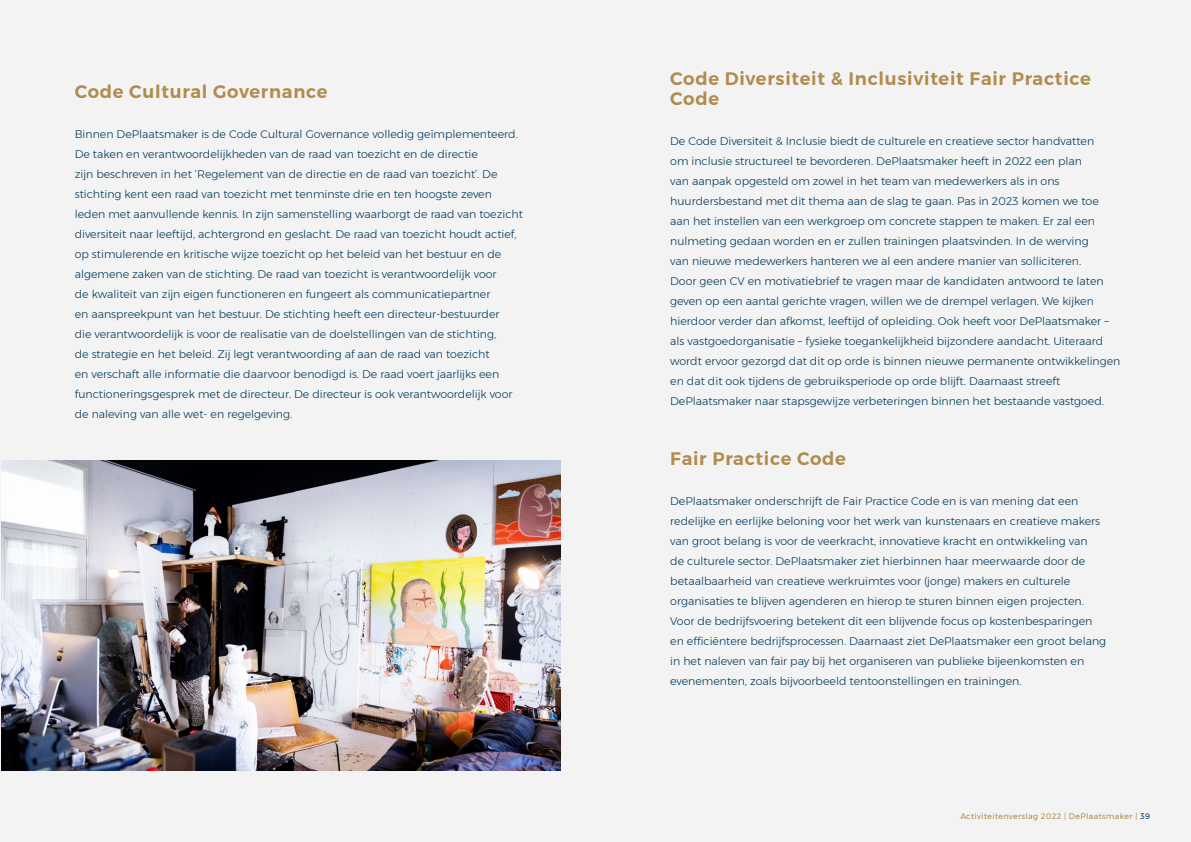
<style>
.page{position:relative;width:1191px;height:842px;background:#f3f3f3}
.page>*{position:absolute;margin:0;border:0;box-sizing:border-box;transform-origin:0 0}
.t1{font:600 18px/20px "Montserrat";letter-spacing:.04em;color:#b08c4d}
.t2{font:300 11px/20px "Montserrat";color:#00385c}
.t3{font:8px "Montserrat";letter-spacing:.05em;color:#b08c4d}
.s1{color:#00385c}
</style>
<div class="page">
<img style="left:1px;top:460px;width:560px;height:310px">
<h1 class="t1" style="left:75px;top:81px;width:254px">Code Cultural Governance</h1>
<p class="t2" style="left:75px;top:124px;width:450px">Binnen DePlaatsmaker is de Code Cultural Governance volledig geïmplementeerd.<br>De taken en verantwoordelijkheden van de raad van toezicht en de directie<br>zijn beschreven in het ‘Regelement van de directie en de raad van toezicht’. De stichting kent een raad van toezicht met tenminste drie en ten hoogste zeven leden met aanvullende kennis. In zijn samenstelling waarborgt de raad van toezicht diversiteit naar leeftijd, achtergrond en geslacht. De raad van toezicht houdt actief, op stimulerende en kritische wijze toezicht op het beleid van het bestuur en de algemene zaken van de stichting. De raad van toezicht is verantwoordelijk voor<br>de kwaliteit van zijn eigen functioneren en fungeert als communicatiepartner<br>en aanspreekpunt van het bestuur. De stichting heeft een directeur-bestuurder<br>die verantwoordelijk is voor de realisatie van de doelstellingen van de stichting,<br>de strategie en het beleid. Zij legt verantwoording af aan de raad van toezicht<br>en verschaft alle informatie die daarvoor benodigd is. De raad voert jaarlijks een functioneringsgesprek met de directeur. De directeur is ook verantwoordelijk voor de naleving van alle wet- en regelgeving.</p>
<h1 class="t1" style="left:670px;top:68px;width:422px">Code Diversiteit &amp; Inclusiviteit Fair Practice<br>Code</h1>
<p class="t2" style="left:670px;top:131px;width:452px">De Code Diversiteit &amp; Inclusie biedt de culturele en creatieve sector handvatten<br>om inclusie structureel te bevorderen. DePlaatsmaker heeft in 2022 een plan<br>van aanpak opgesteld om zowel in het team van medewerkers als in ons huurdersbestand met dit thema aan de slag te gaan. Pas in 2023 komen we toe aan het instellen van een werkgroep om concrete stappen te maken. Er zal een nulmeting gedaan worden en er zullen trainingen plaatsvinden. In de werving<br>van nieuwe medewerkers hanteren we al een andere manier van solliciteren.<br>Door geen CV en motivatiebrief te vragen maar de kandidaten antwoord te laten geven op een aantal gerichte vragen, willen we de drempel verlagen. We kijken hierdoor verder dan afkomst, leeftijd of opleiding. Ook heeft voor DePlaatsmaker – als vastgoedorganisatie – fysieke toegankelijkheid bijzondere aandacht. Uiteraard wordt ervoor gezorgd dat dit op orde is binnen nieuwe permanente ontwikkelingen en dat dit ook tijdens de gebruiksperiode op orde blijft. Daarnaast streeft DePlaatsmaker naar stapsgewijze verbeteringen binnen het bestaande vastgoed.</p>
<h1 class="t1" style="left:670px;top:448px;width:177px">Fair Practice Code</h1>
<p class="t2" style="left:670px;top:491px;width:437px">DePlaatsmaker onderschrijft de Fair Practice Code en is van mening dat een redelijke en eerlijke beloning voor het werk van kunstenaars en creatieve makers van groot belang is voor de veerkracht, innovatieve kracht en ontwikkeling van<br>de culturele sector. DePlaatsmaker ziet hierbinnen haar meerwaarde door de betaalbaarheid van creatieve werkruimtes voor (jonge) makers en culturele organisaties te blijven agenderen en hierop te sturen binnen eigen projecten.<br>Voor de bedrijfsvoering betekent dit een blijvende focus op kostenbesparingen en efficiëntere bedrijfsprocessen. Daarnaast ziet DePlaatsmaker een groot belang in het naleven van fair pay bij het organiseren van publieke bijeenkomsten en evenementen, zoals bijvoorbeeld tentoonstellingen en trainingen.</p>
<p class="t3" style="left:960px;top:810px;width:191px">Activiteitenverslag 2022 | DePlaatsmaker | <span class="s1">39</span></p>
<p class="t3" style="left:971px;top:810px;width:22px">Activ</p>
<p class="t3" style="left:1003px;top:810px;width:158px">itenverslag 021 | DePlaatsmaker | <span class="s1">39</span></p>
</div>
